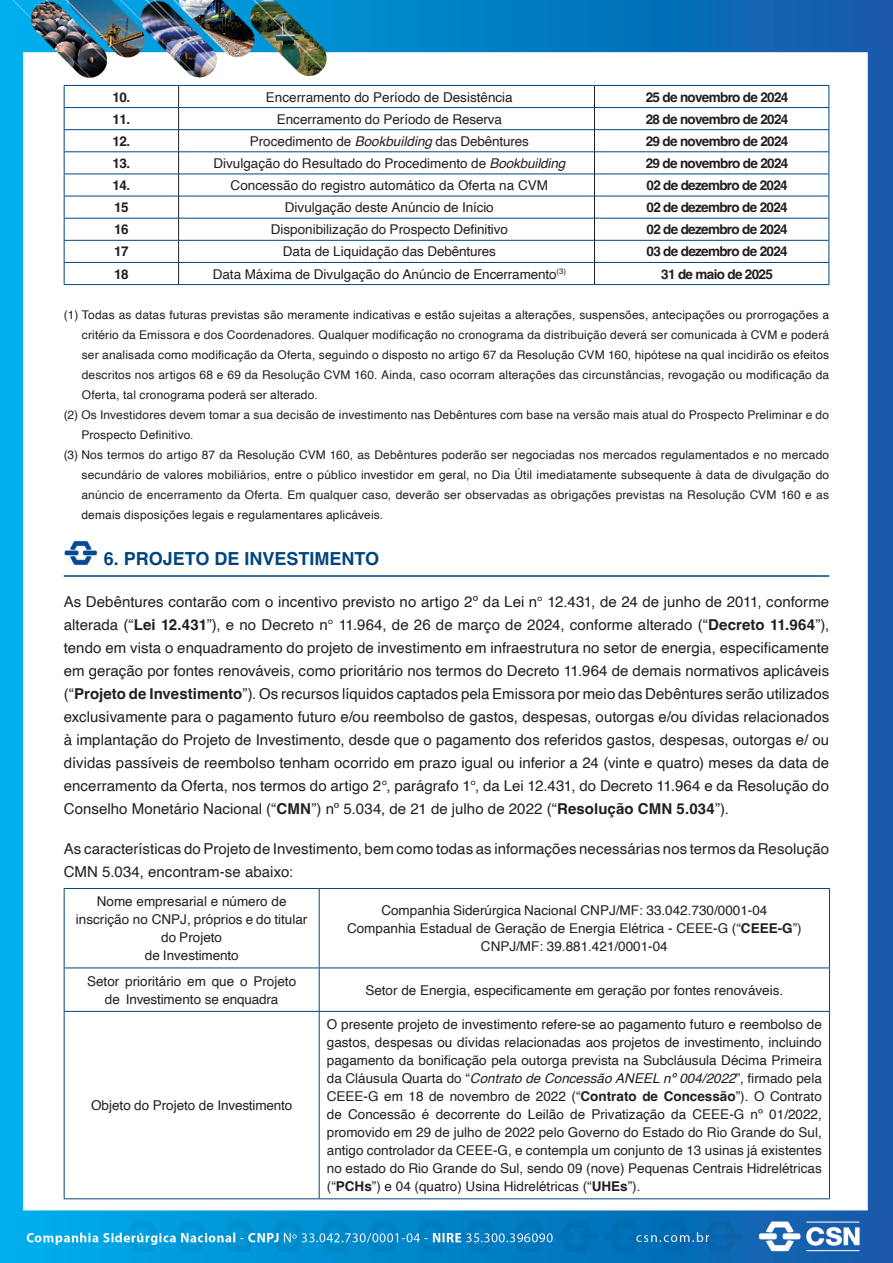
<style>
.page{position:relative;width:893px;height:1263px;background:#fff}
.page>*{position:absolute;margin:0;border:0;box-sizing:border-box;transform-origin:0 0}
.t1{font:700 18px "Helvetica";color:#01457e}
.t2{font:15px/23px "Helvetica";letter-spacing:.005em;color:#211f1f}
.t3{font:15px/23px "Helvetica";letter-spacing:.005em;color:#221f1f}
.t4{font:13.5px/18px "Helvetica";color:#231f20;text-align:center}
.t5{font:700 13.5px "Helvetica";letter-spacing:-.05em;color:#231f20}
.t6{font:12px/20px "Helvetica";letter-spacing:.01em;color:#221f1f;text-align:justify}
.s1{font-style:italic}
.s2{color:#231f20}
.s3{font-weight:700}
</style>
<div class="page">
<img style="left:0;top:0;width:893px;height:1263px">
<hr style="left:64px;top:575px;width:765px;height:2px;background:#01457e">
<hr style="left:64px;top:85px;width:115px;height:1px;background:#00467e">
<hr style="left:179px;top:85px;width:415px;height:1px;background:#00467e">
<hr style="left:594px;top:85px;width:235px;height:1px;background:#00467e">
<hr style="left:64px;top:107px;width:114px;height:1px;background:#00467e">
<hr style="left:179px;top:107px;width:415px;height:1px;background:#00467e">
<hr style="left:595px;top:107px;width:234px;height:1px;background:#00467e">
<hr style="left:64px;top:129px;width:114px;height:1px;background:#00467e">
<hr style="left:179px;top:129px;width:415px;height:1px;background:#00467e">
<hr style="left:595px;top:129px;width:234px;height:1px;background:#00467e">
<hr style="left:64px;top:151px;width:114px;height:1px;background:#00467e">
<hr style="left:179px;top:151px;width:415px;height:1px;background:#00467e">
<hr style="left:595px;top:151px;width:234px;height:1px;background:#00467e">
<hr style="left:64px;top:174px;width:114px;height:1px;background:#00467e">
<hr style="left:179px;top:174px;width:415px;height:1px;background:#00467e">
<hr style="left:595px;top:174px;width:234px;height:1px;background:#00467e">
<hr style="left:64px;top:196px;width:114px;height:1px;background:#00467e">
<hr style="left:179px;top:196px;width:415px;height:1px;background:#00467e">
<hr style="left:595px;top:196px;width:234px;height:1px;background:#00467e">
<hr style="left:64px;top:218px;width:114px;height:1px;background:#00467e">
<hr style="left:179px;top:218px;width:415px;height:1px;background:#00467e">
<hr style="left:595px;top:218px;width:234px;height:1px;background:#00467e">
<hr style="left:64px;top:240px;width:114px;height:1px;background:#00467e">
<hr style="left:179px;top:240px;width:415px;height:1px;background:#00467e">
<hr style="left:595px;top:240px;width:234px;height:1px;background:#00467e">
<hr style="left:64px;top:262px;width:114px;height:1px;background:#00467e">
<svg style="left:64px;top:86px;width:1px;height:198px"></svg>
<hr style="left:179px;top:262px;width:415px;height:1px;background:#00467e">
<hr style="left:595px;top:262px;width:234px;height:1px;background:#00467e">
<svg style="left:828px;top:86px;width:1px;height:198px"></svg>
<hr style="left:64px;top:284px;width:115px;height:1px;background:#00467e">
<hr style="left:179px;top:284px;width:415px;height:1px;background:#00467e">
<hr style="left:594px;top:284px;width:235px;height:1px;background:#00467e">
<svg style="left:178px;top:86px;width:1px;height:198px"></svg>
<svg style="left:594px;top:86px;width:1px;height:198px"></svg>
<hr style="left:64px;top:888px;width:255px;height:1px;background:#00467e">
<hr style="left:64px;top:889px;width:1px;height:78px;background:#00467e">
<hr style="left:319px;top:888px;width:511px;height:1px;background:#00467e">
<hr style="left:319px;top:889px;width:1px;height:78px;background:#00467e">
<hr style="left:829px;top:889px;width:1px;height:78px;background:#00467e">
<hr style="left:64px;top:967px;width:255px;height:1px;background:#00467e">
<hr style="left:64px;top:968px;width:1px;height:43px;background:#00467e">
<hr style="left:319px;top:967px;width:511px;height:1px;background:#00467e">
<hr style="left:319px;top:968px;width:1px;height:43px;background:#00467e">
<hr style="left:829px;top:968px;width:1px;height:43px;background:#00467e">
<hr style="left:64px;top:1011px;width:255px;height:1px;background:#00467e">
<hr style="left:64px;top:1012px;width:1px;height:186px;background:#00467e">
<hr style="left:319px;top:1011px;width:511px;height:1px;background:#00467e">
<hr style="left:319px;top:1012px;width:1px;height:186px;background:#00467e">
<hr style="left:829px;top:1012px;width:1px;height:186px;background:#00467e">
<hr style="left:64px;top:1198px;width:255px;height:1px;background:#00467e">
<hr style="left:319px;top:1198px;width:511px;height:1px;background:#00467e">
<img style="left:64px;top:539px;width:35px;height:26px">
<p class="t5" style="left:112px;top:89px;width:20px">10.</p>
<p class="t4" style="left:266px;top:88px;width:248px">Encerramento do Período de Desistência</p>
<p class="t5" style="left:646px;top:89px;width:144px">25 de novembro de 2024</p>
<p class="t5" style="left:112px;top:111px;width:20px">11.</p>
<p class="t4" style="left:277px;top:110px;width:227px">Encerramento do Período de Reserva</p>
<p class="t5" style="left:646px;top:111px;width:144px">28 de novembro de 2024</p>
<p class="t5" style="left:112px;top:133px;width:20px">12.</p>
<p class="t4" style="left:250px;top:132px;width:281px">Procedimento de <span class="s1">Bookbuilding</span> das Debêntures</p>
<p class="t5" style="left:646px;top:133px;width:144px">29 de novembro de 2024</p>
<p class="t5" style="left:112px;top:155px;width:20px">13.</p>
<p class="t4" style="left:213px;top:155px;width:353px">Divulgação do Resultado do Procedimento de <span class="s1">Bookbuilding</span></p>
<p class="t5" style="left:646px;top:155px;width:144px">29 de novembro de 2024</p>
<p class="t5" style="left:112px;top:177px;width:20px">14.</p>
<p class="t4" style="left:231px;top:177px;width:319px">Concessão do registro automático da Oferta na CVM</p>
<p class="t5" style="left:646px;top:177px;width:143px">02 de dezembro de 2024</p>
<p class="t5" style="left:114px;top:199px;width:16px">15</p>
<p class="t4" style="left:285px;top:199px;width:210px">Divulgação deste Anúncio de Início</p>
<p class="t5" style="left:646px;top:199px;width:143px">02 de dezembro de 2024</p>
<p class="t5" style="left:114px;top:221px;width:16px">16</p>
<p class="t4" style="left:271px;top:221px;width:239px">Disponibilização do Prospecto Definitivo</p>
<p class="t5" style="left:646px;top:221px;width:143px">02 de dezembro de 2024</p>
<p class="t5" style="left:114px;top:243px;width:16px">17</p>
<p class="t4" style="left:283px;top:243px;width:215px">Data de Liquidação das Debêntures</p>
<p class="t5" style="left:646px;top:243px;width:143px">03 de dezembro de 2024</p>
<p class="t5" style="left:114px;top:266px;width:16px">18</p>
<p class="t4" style="left:213px;top:265px;width:355px">Data Máxima de Divulgação do Anúncio de Encerramento<sup>(3)</sup></p>
<p class="t5" style="left:661px;top:266px;width:113px">31 de maio de 2025</p>
<p class="t6" style="left:82px;top:305px;width:749px;text-indent:-18px"><span class="s2">(1)</span> Todas as datas futuras previstas são meramente indicativas e estão sujeitas a alterações, suspensões, antecipações ou prorrogações a critério da Emissora e dos Coordenadores. Qualquer modificação no cronograma da distribuição deverá ser comunicada à CVM e poderá ser analisada como modificação da Oferta, seguindo o disposto no artigo 67 da Resolução CVM 160, hipótese na qual incidirão os efeitos descritos nos artigos 68 e 69 da Resolução CVM 160. Ainda, caso ocorram alterações das circunstâncias, revogação ou modificação da</p>
<p class="t6" style="left:82px;top:385px;width:237px">Oferta, tal cronograma poderá ser alterado.</p>
<p class="t6" style="left:64px;top:405px;width:767px">(2) Os Investidores devem tomar a sua decisão de investimento nas Debêntures com base na versão mais atual do Prospecto Preliminar e do</p>
<p class="t6" style="left:81px;top:425px;width:114px">Prospecto Definitivo.</p>
<p class="t6" style="left:81px;top:445px;width:749px;text-indent:-18px">(3) Nos termos do artigo 87 da Resolução CVM 160, as Debêntures poderão ser negociadas nos mercados regulamentados e no mercado secundário de valores mobiliários, entre o público investidor em geral, no Dia Útil imediatamente subsequente à data de divulgação do anúncio de encerramento da Oferta. Em qualquer caso, deverão ser observadas as obrigações previstas na Resolução CVM 160 e as demais disposições legais e regulamentares aplicáveis.</p>
<h4 class="t1" style="left:104px;top:548px;width:277px">6. PROJETO DE INVESTIMENTO</h4>
<p class="t2" style="left:64px;top:591px;width:767px">As Debêntures contarão com o incentivo previsto no artigo 2º da Lei n° 12.431, de 24 de junho de 2011, conforme alterada (“<span class="s3">Lei 12.431</span>”), e no Decreto n° 11.964, de 26 de março de 2024, conforme alterado (“<span class="s3">Decreto 11.964</span>”),</p>
<p class="t2" style="left:64px;top:637px;width:767px">tendo em vista o enquadramento do projeto de investimento em infraestrutura no setor de energia, especificamente</p>
<p class="t2" style="left:64px;top:660px;width:767px;text-align:justify">em geração por fontes renováveis, como prioritário nos termos do Decreto 11.964 de demais normativos aplicáveis (“<span class="s3">Projeto de Investimento</span>”). Os recursos líquidos captados pela Emissora por meio das Debêntures serão utilizados exclusivamente para o pagamento futuro e/ou reembolso de gastos, despesas, outorgas e/ou dívidas relacionados à implantação do Projeto de Investimento, desde que o pagamento dos referidos gastos, despesas, outorgas e/ ou dívidas passíveis de reembolso tenham ocorrido em prazo igual ou inferior a 24 (vinte e quatro) meses da data de encerramento da Oferta, nos termos do artigo 2°, parágrafo 1°, da Lei 12.431, do Decreto 11.964 e da Resolução do Conselho Monetário Nacional (“<span class="s3">CMN</span>”) nº 5.034, de 21 de julho de 2022 (“<span class="s3">Resolução CMN 5.034</span>”).</p>
<p class="t3" style="left:64px;top:838px;width:767px">As características do Projeto de Investimento, bem como todas as informações necessárias nos termos da Resolução<br>CMN 5.034, encontram-se abaixo:</p>
<p class="t4" style="left:76px;top:893px;width:233px">Nome empresarial e número de inscrição no CNPJ, próprios e do titular do Projeto<br>de Investimento</p>
<p class="t4" style="left:347px;top:902px;width:456px">Companhia Siderúrgica Nacional CNPJ/MF: 33.042.730/0001-04<br>Companhia Estadual de Geração de Energia Elétrica - CEEE-G (“<span class="s3">CEEE-G</span>”)<br>CNPJ/MF: 39.881.421/0001-04</p>
<p class="t4" style="left:87px;top:972px;width:211px">Setor prioritário em que o Projeto de Investimento se enquadra</p>
<p class="t4" style="left:365px;top:981px;width:419px">Setor de Energia, especificamente em geração por fontes renováveis.</p>
<p class="t4" style="left:91px;top:1097px;width:203px">Objeto do Projeto de Investimento</p>
<p class="t4" style="left:327px;top:1016px;width:497px;text-align:justify">O presente projeto de investimento refere-se ao pagamento futuro e reembolso de gastos, despesas ou dívidas relacionadas aos projetos de investimento, incluindo pagamento da bonificação pela outorga prevista na Subcláusula Décima Primeira da Cláusula Quarta do “<span class="s1">Contrato de Concessão ANEEL nº 004/2022</span>”, firmado pela CEEE-G em 18 de novembro de 2022 (“<span class="s3">Contrato de Concessão</span>”). O Contrato de Concessão é decorrente do Leilão de Privatização da CEEE-G nº 01/2022, promovido em 29 de julho de 2022 pelo Governo do Estado do Rio Grande do Sul, antigo controlador da CEEE-G, e contempla um conjunto de 13 usinas já existentes no estado do Rio Grande do Sul, sendo 09 (nove) Pequenas Centrais Hidrelétricas (“<span class="s3">PCHs</span>”) e 04 (quatro) Usina Hidrelétricas (“<span class="s3">UHEs</span>”).</p>
</div>
